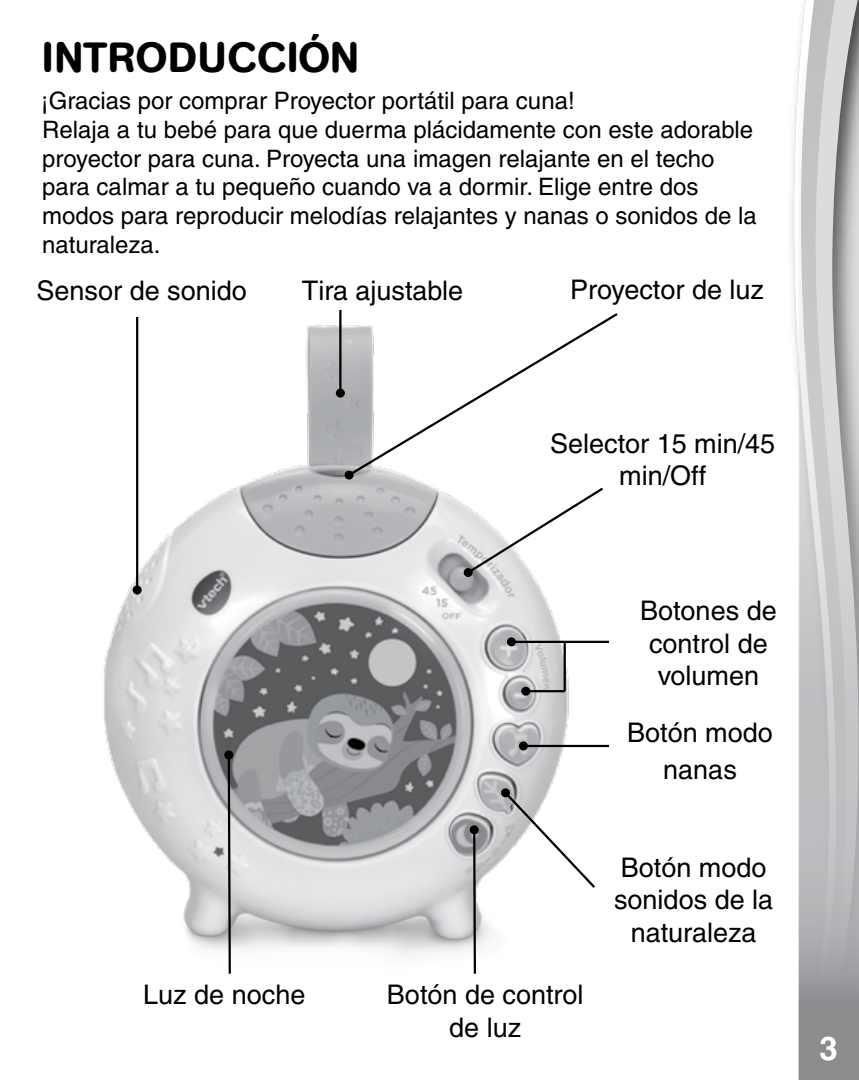
<style>
.page{position:relative;width:859px;height:1080px;background:#fff}
.page>*{position:absolute;margin:0;border:0;box-sizing:border-box;transform-origin:0 0}
.t1{font:500 42px "AG Book Rounded";letter-spacing:.02em;color:#000}
.t2{font:700 33px "Helvetica";color:#fff}
.t3{font:500 27px/32.4px "Helvetica";color:#000;text-align:center}
.t4{font:500 24px/28.8px "Helvetica";color:#000}
</style>
<div class="page">
<img style="left:104px;top:310px;width:505px;height:646px">
<svg style="left:227px;top:758px;width:5px;height:216px"></svg>
<div style="left:224px;top:750px;width:9px;height:9px;background:#000;border-radius:50%"></div>
<svg style="left:501px;top:788px;width:96px;height:102px"></svg>
<hr style="left:473px;top:830px;width:3px;height:144px;background:#000">
<div style="left:470px;top:825px;width:9px;height:9px;background:#000;border-radius:50%"></div>
<hr style="left:511px;top:641px;width:98px;height:2px;background:#000">
<div style="left:507px;top:637px;width:9px;height:9px;background:#000;border-radius:50%"></div>
<hr style="left:526px;top:690px;width:39px;height:2px;background:#000">
<div style="left:521px;top:687px;width:9px;height:9px;background:#000;border-radius:50%"></div>
<svg style="left:463px;top:486px;width:143px;height:92px"></svg>
<svg style="left:346px;top:311px;width:272px;height:167px"></svg>
<svg style="left:344px;top:470px;width:10px;height:10px"></svg>
<hr style="left:523px;top:745px;width:86px;height:2px;background:#000">
<div style="left:519px;top:741px;width:9px;height:9px;background:#000;border-radius:50%"></div>
<hr style="left:339px;top:310px;width:2px;height:83px;background:#000">
<div style="left:336px;top:389px;width:9px;height:9px;background:#000;border-radius:50%"></div>
<hr style="left:136px;top:317px;width:2px;height:273px;background:#000">
<div style="left:133px;top:586px;width:9px;height:9px;background:#000;border-radius:50%"></div>
<hr style="left:564px;top:642px;width:2px;height:49px;background:#000">
<svg style="left:793px;top:55px;width:6px;height:1025px"></svg>
<svg style="left:799px;top:0;width:60px;height:1080px;background:#bdbec0"></svg>
<div style="left:774px;top:1038px;width:24px;height:42px;background:#fff"></div>
<h1 class="t1" style="left:42px;top:33px;width:318px">INTRODUCCIÓN</h1>
<p class="t4" style="left:41px;top:86px;width:718px">¡Gracias por comprar Proyector portátil para cuna!<br>Relaja a tu bebé para que duerma plácidamente con este adorable proyector para cuna. Proyecta una imagen relajante en el techo para calmar a tu pequeño cuando va a dormir. Elige entre dos modos para reproducir melodías relajantes y nanas o sonidos de la naturaleza.</p>
<p class="t3" style="left:37px;top:274px;width:212px">Sensor de sonido</p>
<p class="t3" style="left:302px;top:274px;width:163px">Tira ajustable</p>
<p class="t3" style="left:570px;top:273px;width:195px">Proyector de luz</p>
<p class="t3" style="left:550px;top:427px;width:227px">Selector 15 min/45 min/Off</p>
<p class="t3" style="left:143px;top:978px;width:164px">Luz de noche</p>
<p class="t3" style="left:387px;top:978px;width:198px">Botón de control de luz</p>
<p class="t3" style="left:640px;top:595px;width:138px">Botones de control de volumen</p>
<p class="t3" style="left:627px;top:714px;width:147px;line-height:36.6px">Botón modo nanas</p>
<p class="t3" style="left:614px;top:851px;width:161px">Botón modo sonidos de la naturaleza</p>
<h2 class="t2" style="left:820px;top:1025px;width:25px">3 <sup>3</sup>3</h2>
</div>
